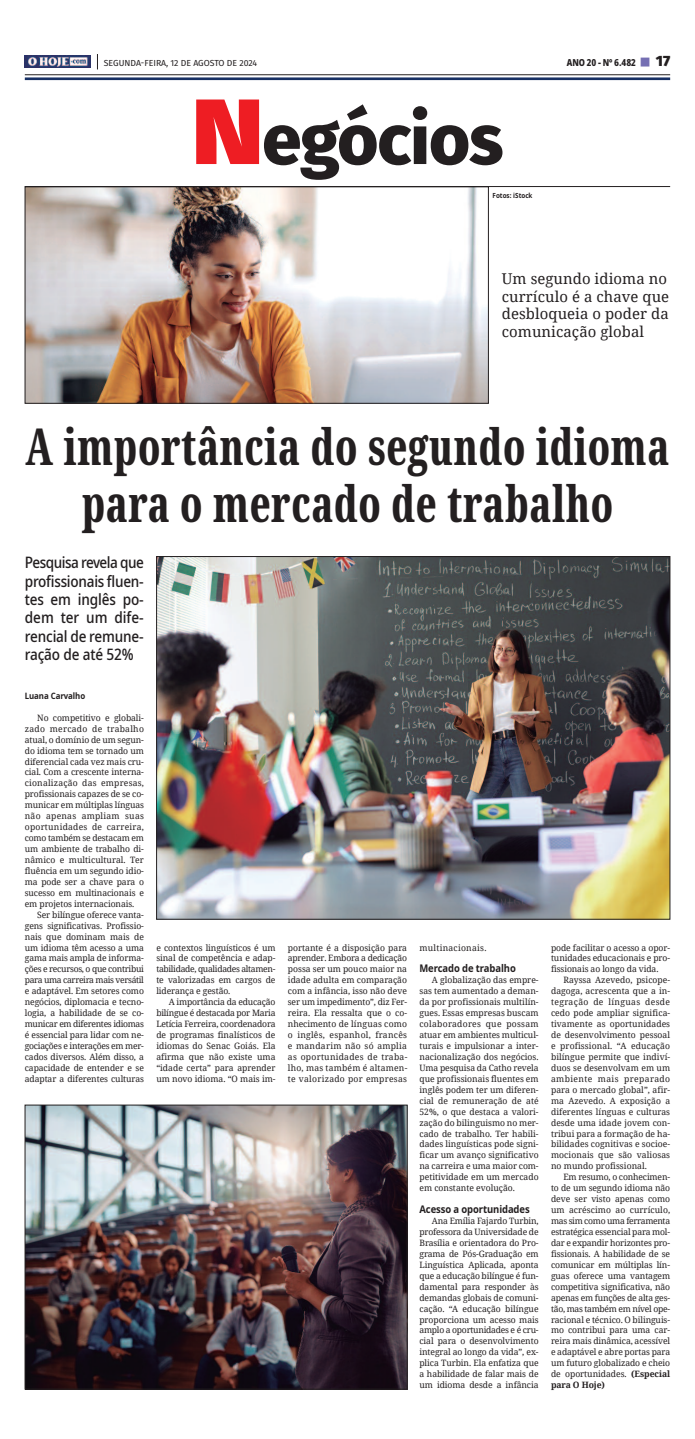
<style>
.page{position:relative;width:695px;height:1439px;background:#fff}
.page>*{position:absolute;margin:0;border:0;box-sizing:border-box;transform-origin:0 0}
.t1{font:800 70.52px "Fira Sans";letter-spacing:-.015em;color:#231f20}
.t2{font:800 extra-condensed 50.75px/56.9px "Noto Serif";letter-spacing:.015em;color:#231f20;text-align:center;scale:.85 1}
.t3{font:500 semi-condensed 15.75px/18.4px "Noto Sans";letter-spacing:-.01em;color:#231f20;text-align:justify;scale:.95 1}
.t4{font:14.88px/17.5px "Noto Serif";letter-spacing:.005em;color:#231f20}
.t5{font:700 10.5px "Noto Sans";letter-spacing:-.01em;color:#231f20;scale:.9 1}
.t6{font:800 condensed 9.62px "Noto Sans";letter-spacing:-.01em;color:#231f20}
.t7{font:8.75px/10.9px "Noto Serif";letter-spacing:-.01em;color:#231f20;text-align:justify}
.t8{font:8.75px "Fira Sans";color:#231f20}
.t9{font:8.75px "Noto Serif";letter-spacing:.03em;color:#231f20}
.t10{font:700 8.75px "Noto Sans";letter-spacing:-.01em;color:#231f20;scale:.9 1}
.t11{font:700 7px "Noto Sans";color:#231f20;scale:.9 1}
.s1{font-size:92.66px;color:#ee1d23}
.s2{font-family:"Fira Sans";font-stretch:normal;font-size:14.88px}
.s3{font-weight:700}
</style>
<div class="page">
<img style="left:27px;top:189px;width:459px;height:212px">
<img style="left:158px;top:558px;width:510px;height:359px">
<img style="left:27px;top:1107px;width:378px;height:280px">
<div style="left:25px;top:1105px;width:382px;height:284px;border:1px solid #231f20"></div>
<hr style="left:25px;top:186px;width:645px;height:1px;background:#231f20">
<hr style="left:25px;top:77px;width:645px;height:3px;background:#173064">
<hr style="left:25px;top:75px;width:645px;height:1px;background:#231f20">
<svg style="left:97px;top:54px;width:1px;height:15px"></svg>
<img style="left:25px;top:56px;width:66px;height:12px">
<p class="t8" style="left:104px;top:59px;width:155px">SEGUNDA-FEIRA, 12 DE AGOSTO DE 2024</p>
<h1 class="t1" style="left:191px;top:112px;width:313px"><span class="s1">N</span>egócios</h1>
<p class="t11" style="left:492px;top:190px;width:46px">Fotos: iStock</p>
<p class="t6" style="left:567px;top:56px;width:105px">AnO 20 - nº 6.482 <sup>■</sup> <span class="s2">17</span></p>
<h3 class="t4" style="left:502px;top:269px;width:169px">Um segundo idioma no currículo é a chave que desbloqueia o poder da comunicação global</h3>
<h2 class="t2" style="left:26px;top:416px;width:758px">A importância do segundo idioma para o mercado de trabalho</h2>
<h3 class="t3" style="left:25px;top:553px;width:127px">Pesquisa revela que profissionais fluen&shy;tes em inglês po&shy;dem ter um dife&shy;rencial de remune&shy;ração de até 52%</h3>
<p class="t10" style="left:25px;top:689px;width:69px">Luana Carvalho</p>
<p class="t7" style="left:25px;top:712px;width:121px;text-indent:12px">No competitivo e globali&shy;zado mercado de trabalho atual, o domínio de um segun&shy;do idioma tem se tornado um diferencial cada vez mais cru&shy;cial. Com a crescente interna&shy;cionalização das empresas, profissionais capazes de se co&shy;municar em múltiplas línguas não apenas ampliam suas oportunidades de carreira, como também se destacam em um ambiente de trabalho di&shy;nâmico e multicultural. Ter fluência em um segundo idio&shy;ma pode ser a chave para o sucesso em multinacionais e em projetos internacionais.</p>
<p class="t7" style="left:25px;top:909px;width:121px;text-indent:12px">Ser bilíngue oferece vanta&shy;gens significativas. Profissio&shy;nais que dominam mais de um idioma têm acesso a uma gama mais ampla de informa&shy;ções e recursos, o que contribui para uma carreira mais versátil e adaptável. Em setores como negócios, diplomacia e tecno&shy;logia, a habilidade de se co&shy;municar em diferentes idiomas é essencial para lidar com ne&shy;gociações e interações em mer&shy;cados diversos. Além disso, a capacidade de entender e se adaptar a diferentes culturas</p>
<p class="t7" style="left:156px;top:941px;width:121px">e contextos linguísticos é um sinal de competência e adap&shy;tabilidade, qualidades altamen&shy;te valorizadas em cargos de liderança e gestão.</p>
<p class="t7" style="left:156px;top:996px;width:121px;text-indent:12px">A importância da educação bilíngue é destacada por Maria Letícia Ferreira, coordenadora de programas finalísticos de idiomas do Senac Goiás. Ela afirma que não existe uma “idade certa” para aprender um novo idioma. “O mais im-</p>
<p class="t7" style="left:288px;top:941px;width:121px">portante é a disposição para aprender. Embora a dedicação possa ser um pouco maior na idade adulta em comparação com a infância, isso não deve ser um impedimento”, diz Fer&shy;reira. Ela ressalta que o co&shy;nhecimento de línguas como o inglês, espanhol, francês e mandarim não só amplia as oportunidades de traba&shy;lho, mas também é altamen&shy;te valorizado por empresas</p>
<p class="t9" style="left:419px;top:941px;width:68px">multinacionais.</p>
<p class="t5" style="left:419px;top:961px;width:109px">Mercado de trabalho</p>
<p class="t7" style="left:419px;top:974px;width:121px;text-indent:12px">A globalização das empre&shy;sas tem aumentado a deman&shy;da por profissionais multilín&shy;gues. Essas empresas buscam colaboradores que possam atuar em ambientes multicul&shy;turais e impulsionar a inter&shy;nacionalização dos negócios.<br>Uma pesquisa da Catho revela que profissionais fluentes em inglês podem ter um diferen&shy;cial de remuneração de até 52%, o que destaca a valori&shy;zação do bilinguismo no mer&shy;cado de trabalho. Ter habili&shy;dades linguísticas pode signi&shy;ficar um avanço significativo na carreira e uma maior com&shy;petitividade em um mercado em constante evolução.</p>
<p class="t5" style="left:419px;top:1202px;width:124px">Acesso a oportunidades</p>
<p class="t7" style="left:419px;top:1215px;width:121px;text-indent:12px">Ana Emília Fajardo Turbin, professora da Universidade de Brasília e orientadora do Pro&shy;grama de Pós-Graduação em Linguística Aplicada, aponta que a educação bilíngue é fun&shy;damental para responder às demandas globais de comuni&shy;cação. “A educação bilíngue proporciona um acesso mais amplo a oportunidades e é cru&shy;cial para o desenvolvimento integral ao longo da vida”, ex&shy;plica Turbin. Ela enfatiza que a habilidade de falar mais de um idioma desde a infância</p>
<p class="t7" style="left:551px;top:941px;width:120px">pode facilitar o acesso a opor&shy;tunidades educacionais e pro&shy;fissionais ao longo da vida.</p>
<p class="t7" style="left:551px;top:974px;width:121px;text-indent:12px">Rayssa Azevedo, psicope&shy;dagoga, acrescenta que a in&shy;tegração de línguas desde cedo pode ampliar significa&shy;tivamente as oportunidades de desenvolvimento pessoal e profissional. “A educação bilíngue permite que indiví&shy;duos se desenvolvam em um ambiente mais preparado para o mercado global”, afir&shy;ma Azevedo. A exposição a diferentes línguas e culturas desde uma idade jovem con&shy;tribui para a formação de ha&shy;bilidades cognitivas e socioe&shy;mocionais que são valiosas no mundo profissional.</p>
<p class="t7" style="left:551px;top:1171px;width:121px;text-indent:12px">Em resumo, o conhecimen&shy;to de um segundo idioma não deve ser visto apenas como um acréscimo ao currículo, mas sim como uma ferramenta estratégica essencial para mol&shy;dar e expandir horizontes pro&shy;fissionais. A habilidade de se comunicar em múltiplas lín&shy;guas oferece uma vantagem competitiva significativa, não apenas em funções de alta ges&shy;tão, mas também em nível ope&shy;racional e técnico. O bilinguis&shy;mo contribui para uma car&shy;reira mais dinâmica, acessível e adaptável e abre portas para um futuro globalizado e cheio de oportunidades. <span class="s3">(Especial para O Hoje)</span></p>
</div>
